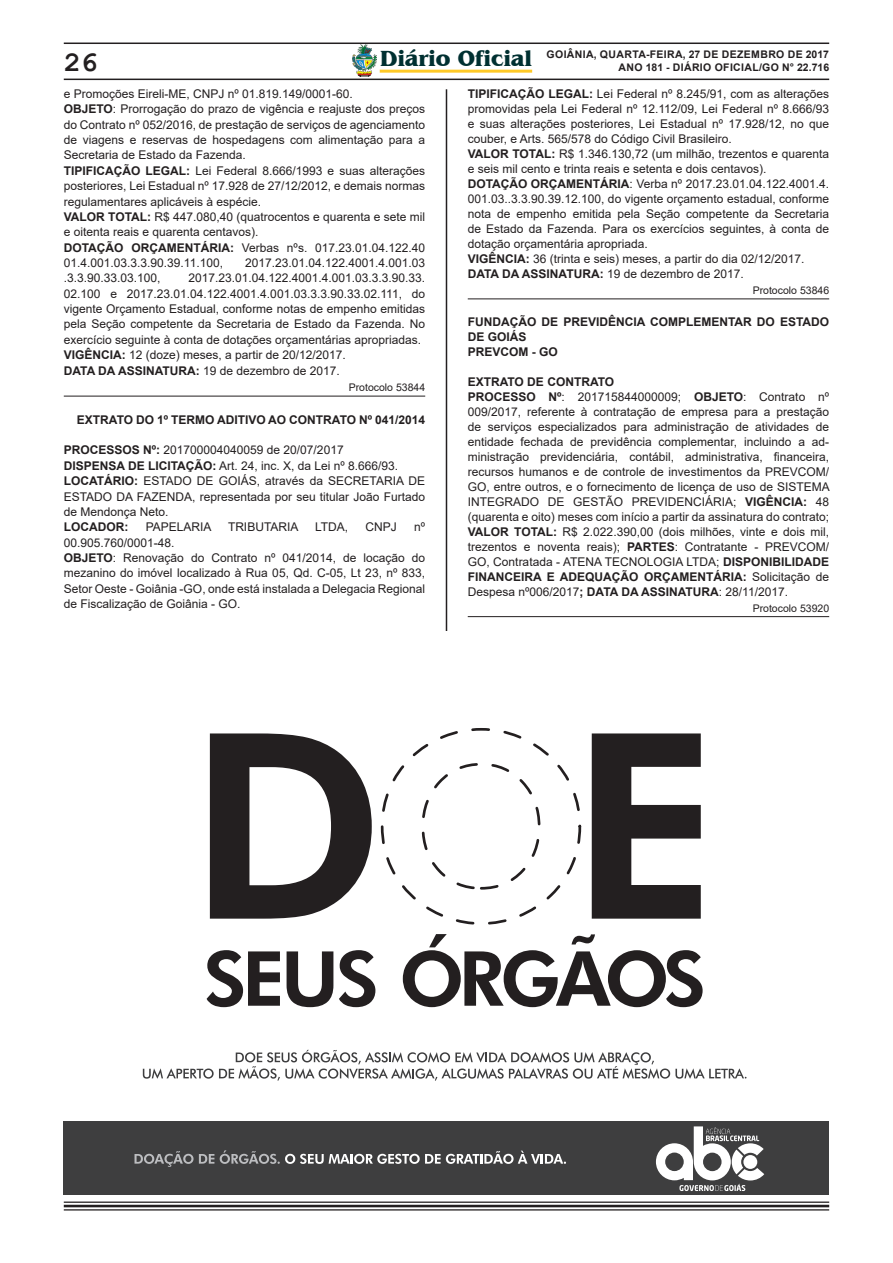
<style>
.page{position:relative;width:893px;height:1263px;background:#fff}
.page>*{position:absolute;margin:0;border:0;box-sizing:border-box;transform-origin:0 0}
.t1{font:700 28.5px "Courier New";color:#231f20}
.t2{font:700 22.5px "Benguiat IT Cby BT";color:#003031}
.t3{font:12px/15px "Arial";color:#231f20}
.t4{font:700 12px/15px "Arial";color:#231f20}
.t5{font:700 10.5px "Arial";letter-spacing:.035em;color:#231f20}
.t6{font:10.5px "Arial";color:#231f20}
.s1{font-weight:700}
</style>
<div class="page">
<hr style="left:446px;top:89px;width:1px;height:1106px;background:#231f20">
<hr style="left:64px;top:79px;width:765px;height:1px;background:#231f20">
<hr style="left:64px;top:43px;width:765px;height:1px;background:#231f20">
<hr style="left:380px;top:70px;width:152px;height:3px;background:#fec927">
<img style="left:352px;top:45px;width:24px;height:32px">
<hr style="left:64px;top:1201px;width:765px;height:2px;background:#231f20">
<hr style="left:64px;top:1205px;width:765px;height:2px;background:#231f20">
<hr style="left:64px;top:1209px;width:765px;height:1px;background:#231f20">
<hr style="left:64px;top:396px;width:361px;height:1px;background:#231f20">
<hr style="left:468px;top:298px;width:361px;height:1px;background:#231f20">
<hr style="left:468px;top:616px;width:361px;height:1px;background:#231f20">
<div style="left:64px;top:659px;width:765px;height:536px;background:#fff"></div>
<svg style="left:207px;top:950px;width:73px;height:57px"></svg>
<svg style="left:287px;top:951px;width:46px;height:56px"></svg>
<svg style="left:339px;top:950px;width:36px;height:57px"></svg>
<svg style="left:403px;top:934px;width:300px;height:73px"></svg>
<svg style="left:210px;top:733px;width:162px;height:186px"></svg>
<svg style="left:592px;top:733px;width:109px;height:186px"></svg>
<svg style="left:380px;top:728px;width:202px;height:197px"></svg>
<div style="left:64px;top:1121px;width:765px;height:74px;background:#3e3e3f"></div>
<svg style="left:656px;top:1126px;width:108px;height:65px"></svg>
<div style="left:743px;top:1155px;width:14px;height:14px;background:#fff;border-radius:50%"></div>
<svg style="left:135px;top:1151px;width:79px;height:16px"></svg>
<svg style="left:220px;top:1150px;width:346px;height:14px"></svg>
<svg style="left:143px;top:1050px;width:603px;height:31px"></svg>
<h1 class="t1" style="left:64px;top:45px;width:36px">26</h1>
<h2 class="t2" style="left:380px;top:45px;width:154px">Diário Oficial</h2>
<p class="t5" style="left:547px;top:47px;width:284px">GOIÂNIA, QUARTA-FEIRA, 27 DE DEZEMBRO DE 2017</p>
<p class="t5" style="left:619px;top:60px;width:212px">ANO 181 - DIÁRIO OFICIAL/GO N° 22.716</p>
<p class="t3" style="left:64px;top:86px;width:363px">e Promoções Eireli-ME, CNPJ nº 01.819.149/0001-60.<br><span class="s1">OBJETO</span>: Prorrogação do prazo de vigência e reajuste dos preços do Contrato nº 052/2016, de prestação de serviços de agenciamento de viagens e reservas de hospedagens com alimentação para a Secretaria de Estado da Fazenda.<br><span class="s1">TIPIFICAÇÃO LEGAL:</span> Lei Federal 8.666/1993 e suas alterações posteriores, Lei Estadual nº 17.928 de 27/12/2012, e demais normas regulamentares aplicáveis à espécie.<br><span class="s1">VALOR TOTAL:</span> R$ 447.080,40 (quatrocentos e quarenta e sete mil e oitenta reais e quarenta centavos).<br><span class="s1">DOTAÇÃO ORÇAMENTÁRIA:</span> Verbas nºs. 017.23.01.04.122.40<br>01.4.001.03.3.3.90.39.11.100,</p>
<p class="t3" style="left:245px;top:255px;width:182px">2017.23.01.04.122.4001.4.001.03</p>
<p class="t3" style="left:64px;top:270px;width:363px;text-indent:125px">2017.23.01.04.122.4001.4.001.03.3.3.90.33.<br>02.100 e 2017.23.01.04.122.4001.4.001.03.3.3.90.33.02.111, do vigente Orçamento Estadual, conforme notas de empenho emitidas pela Seção competente da Secretaria de Estado da Fazenda. No exercício seguinte à conta de dotações orçamentárias apropriadas.<br><span class="s1">VIGÊNCIA:</span> 12 (doze) meses, a partir de 20/12/2017.<br><span class="s1">DATA DA ASSINATURA:</span> 19 de dezembro de 2017.</p>
<p class="t6" style="left:349px;top:381px;width:78px">Protocolo 53844</p>
<p class="t4" style="left:77px;top:412px;width:350px">EXTRATO DO 1º TERMO ADITIVO AO CONTRATO Nº 041/2014</p>
<p class="t3" style="left:64px;top:442px;width:363px"><span class="s1">PROCESSOS Nº:</span> 201700004040059 de 20/07/2017<br><span class="s1">DISPENSA DE LICITAÇÃO:</span> Art. 24, inc. X, da Lei nº 8.666/93.<br><span class="s1">LOCATÁRIO:</span> ESTADO DE GOIÁS, através da SECRETARIA DE ESTADO DA FAZENDA, representada por seu titular João Furtado de Mendonça Neto.</p>
<p class="t4" style="left:64px;top:520px;width:66px">LOCADOR:</p>
<p class="t3" style="left:146px;top:519px;width:67px">PAPELARIA</p>
<p class="t3" style="left:228px;top:519px;width:72px">TRIBUTARIA</p>
<p class="t3" style="left:315px;top:519px;width:35px">LTDA,</p>
<p class="t3" style="left:365px;top:519px;width:33px">CNPJ</p>
<p class="t3" style="left:414px;top:519px;width:13px">nº</p>
<p class="t3" style="left:64px;top:535px;width:363px">00.905.760/0001-48.<br><span class="s1">OBJETO</span>: Renovação do Contrato nº 041/2014, de locação do mezanino do imóvel localizado à Rua 05, Qd. C-05, Lt 23, nº 833, Setor Oeste - Goiânia -GO, onde está instalada a Delegacia Regional de Fiscalização de Goiânia - GO.</p>
<p class="t3" style="left:64px;top:271px;width:98px">.3.3.90.33.03.100,</p>
<p class="t3" style="left:468px;top:86px;width:363px"><span class="s1">TIPIFICAÇÃO LEGAL:</span> Lei Federal nº 8.245/91, com as alterações promovidas pela Lei Federal nº 12.112/09, Lei Federal nº 8.666/93 e suas alterações posteriores, Lei Estadual nº 17.928/12, no que couber, e Arts. 565/578 do Código Civil Brasileiro.<br><span class="s1">VALOR TOTAL:</span> R$ 1.346.130,72 (um milhão, trezentos e quarenta e seis mil cento e trinta reais e setenta e dois centavos).<br><span class="s1">DOTAÇÃO ORÇAMENTÁRIA</span>: Verba nº 2017.23.01.04.122.4001.4.<br>001.03..3.3.90.39.12.100, do vigente orçamento estadual, conforme nota de empenho emitida pela Seção competente da Secretaria de Estado da Fazenda. Para os exercícios seguintes, à conta de dotação orçamentária apropriada.<br><span class="s1">VIGÊNCIA:</span> 36 (trinta e seis) meses, a partir do dia 02/12/2017.<br><span class="s1">DATA DA ASSINATURA:</span> 19 de dezembro de 2017.</p>
<p class="t6" style="left:753px;top:283px;width:78px">Protocolo 53846</p>
<p class="t4" style="left:468px;top:315px;width:363px">FUNDAÇÃO DE PREVIDÊNCIA COMPLEMENTAR DO ESTADO<br>DE GOIÁS<br>PREVCOM - GO</p>
<p class="t3" style="left:468px;top:374px;width:364px"><span class="s1">EXTRATO DE CONTRATO<br>PROCESSO Nº</span>: 201715844000009; <span class="s1">OBJETO</span>: Contrato nº 009/2017, referente à contratação de empresa para a prestação de serviços especializados para administração de atividades de entidade fechada de previdência complementar, incluindo a ad&shy;ministração previdenciária, contábil, administrativa, financeira, recursos humanos e de controle de investimentos da PREVCOM/ GO, entre outros, e o fornecimento de licença de uso de SISTEMA INTEGRADO DE GESTÃO PREVIDENCIÁRIA; <span class="s1">VIGÊNCIA:</span> 48 (quarenta e oito) meses com início a partir da assinatura do contrato; <span class="s1">VALOR TOTAL:</span> R$ 2.022.390,00 (dois milhões, vinte e dois mil, trezentos e noventa reais); <span class="s1">PARTES</span>: Contratante - PREVCOM/ GO, Contratada - ATENA TECNOLOGIA LTDA; <span class="s1">DISPONIBILIDADE FINANCEIRA E ADEQUAÇÃO ORÇAMENTÁRIA:</span> Solicitação de Despesa nº006/2017<span class="s1">; DATA DA ASSINATURA</span>: 28/11/2017.</p>
<p class="t6" style="left:753px;top:601px;width:78px">Protocolo 53920</p>
</div>
